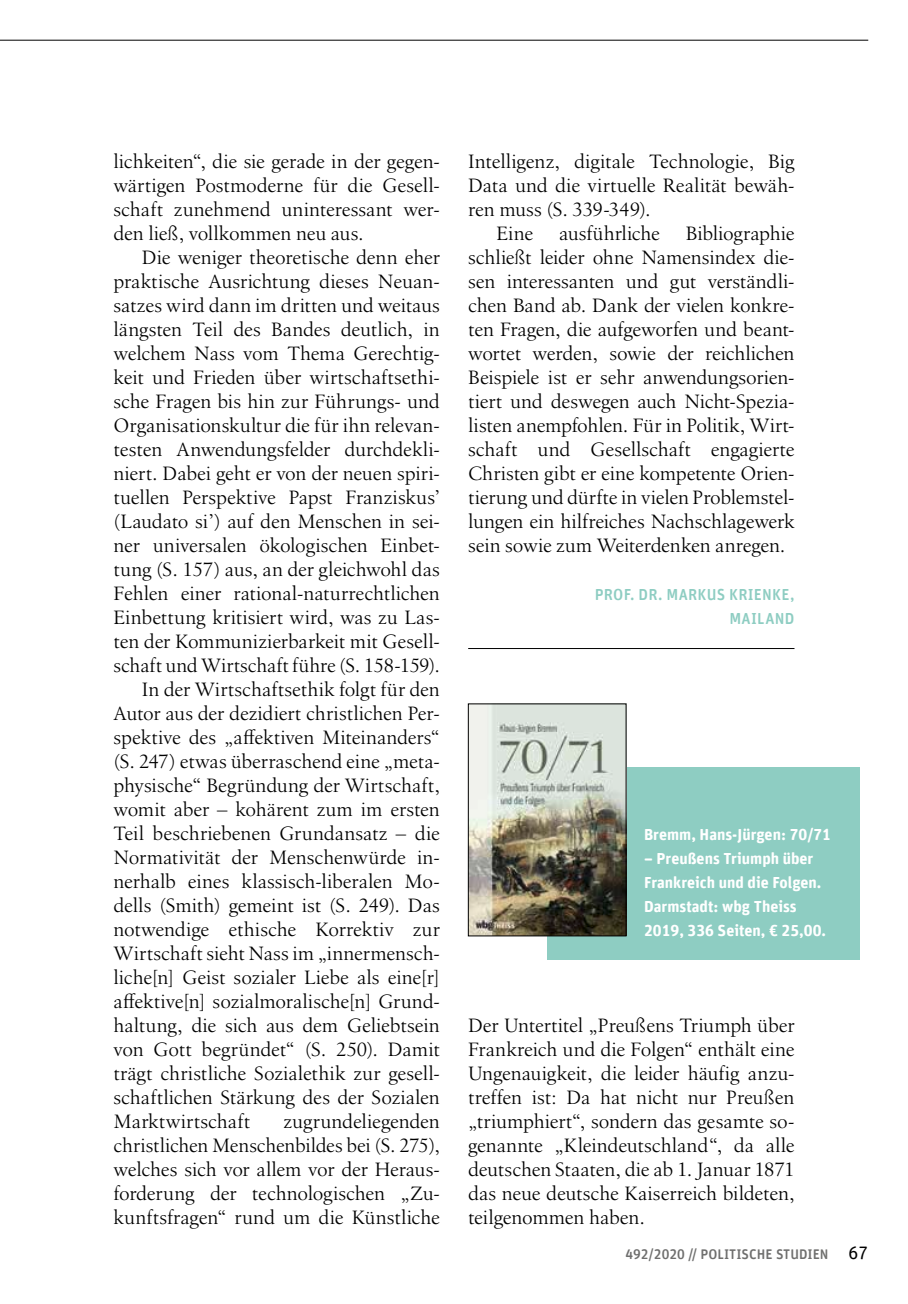
<style>
.page{position:relative;width:908px;height:1304px;background:#fff}
.page>*{position:absolute;margin:0;border:0;box-sizing:border-box;transform-origin:0 0}
.t1{font:20px/24px "Birka LT Pro";color:#000;text-align:justify}
.t2{font:700 16px/24px "Unit Rounded Offc";color:#fff}
.t3{font:500 16px/24px "Unit Rounded Offc";letter-spacing:.015em;color:#8ecdc2;text-align:right}
.t4{font:500 14px "Unit Rounded Offc";color:#6f6f6e}
.s1{font-weight:400;font-size:18px;color:#000}
</style>
<div class="page">
<hr style="left:0;top:40px;width:867px;height:1px;background:#000">
<hr style="left:468px;top:648px;width:326px;height:1px;background:#000">
<div style="left:547px;top:768px;width:311px;height:192px;background:#8ecdc2"></div>
<img style="left:470px;top:706px;width:154px;height:228px">
<div style="left:468px;top:704px;width:158px;height:232px;border:1px solid #000"></div>
<p class="t1" style="left:113px;top:149px;width:327px">lichkeiten“, die sie gerade in der gegen&shy;wärtigen Postmoderne für die Gesell&shy;schaft zunehmend uninteressant wer&shy;den ließ, vollkommen neu aus.</p>
<p class="t1" style="left:142px;top:245px;width:299px">Die weniger theoretische denn eher</p>
<p class="t1" style="left:113px;top:269px;width:327px">praktische Ausrichtung dieses Neuan-</p>
<p class="t1" style="left:113px;top:293px;width:327px">satzes wird dann im dritten und weitaus</p>
<p class="t1" style="left:113px;top:317px;width:328px">längsten Teil des Bandes deutlich, in</p>
<p class="t1" style="left:113px;top:341px;width:327px">welchem Nass vom Thema Gerechtig-</p>
<p class="t1" style="left:113px;top:365px;width:327px">keit und Frieden über wirtschaftsethi-</p>
<p class="t1" style="left:113px;top:389px;width:327px">sche Fragen bis hin zur Führungs- und</p>
<p class="t1" style="left:113px;top:413px;width:327px">Organisationskultur die für ihn relevan-</p>
<p class="t1" style="left:113px;top:437px;width:327px">testen Anwendungsfelder durchdekli-</p>
<p class="t1" style="left:113px;top:461px;width:327px">niert. Dabei geht er von der neuen spiri-</p>
<p class="t1" style="left:113px;top:485px;width:328px">tuellen Perspektive Papst Franziskus’</p>
<p class="t1" style="left:113px;top:509px;width:327px">(Laudato si’) auf den Menschen in sei-</p>
<p class="t1" style="left:113px;top:533px;width:327px">ner universalen ökologischen Einbet-</p>
<p class="t1" style="left:113px;top:557px;width:327px">tung (S. 157) aus, an der gleichwohl das</p>
<p class="t1" style="left:113px;top:581px;width:327px">Fehlen einer rational-naturrechtlichen</p>
<p class="t1" style="left:113px;top:605px;width:327px">Einbettung kritisiert wird, was zu Las-</p>
<p class="t1" style="left:113px;top:629px;width:327px">ten der Kommunizierbarkeit mit Gesell-</p>
<p class="t1" style="left:113px;top:653px;width:327px">schaft und Wirtschaft führe (S. 158-159).</p>
<p class="t1" style="left:142px;top:677px;width:299px">In der Wirtschaftsethik folgt für den</p>
<p class="t1" style="left:113px;top:701px;width:327px">Autor aus der dezidiert christlichen Per-</p>
<p class="t1" style="left:113px;top:725px;width:327px">spektive des „affektiven Miteinanders“</p>
<p class="t1" style="left:113px;top:749px;width:327px">(S. 247) etwas überraschend eine „meta-</p>
<p class="t1" style="left:113px;top:773px;width:328px">physische“ Begründung der Wirtschaft,</p>
<p class="t1" style="left:113px;top:797px;width:328px">womit aber – kohärent zum im ersten</p>
<p class="t1" style="left:113px;top:821px;width:327px">Teil beschriebenen Grundansatz – die</p>
<p class="t1" style="left:113px;top:845px;width:327px">Normativität der Menschenwürde in-</p>
<p class="t1" style="left:113px;top:869px;width:327px">nerhalb eines klassisch-liberalen Mo-</p>
<p class="t1" style="left:113px;top:893px;width:327px">dells (Smith) gemeint ist (S. 249). Das</p>
<p class="t1" style="left:113px;top:917px;width:328px">notwendige ethische Korrektiv zur</p>
<p class="t1" style="left:113px;top:941px;width:327px">Wirtschaft sieht Nass im „innermensch-</p>
<p class="t1" style="left:113px;top:965px;width:327px">liche[n] Geist sozialer Liebe als eine[r]</p>
<p class="t1" style="left:113px;top:989px;width:327px">affektive[n] sozialmoralische[n] Grund-</p>
<p class="t1" style="left:113px;top:1013px;width:328px">haltung, die sich aus dem Geliebtsein</p>
<p class="t1" style="left:113px;top:1037px;width:328px">von Gott begründet“ (S. 250). Damit</p>
<p class="t1" style="left:113px;top:1061px;width:327px">trägt christliche Sozialethik zur gesell-</p>
<p class="t1" style="left:113px;top:1085px;width:327px">schaftlichen Stärkung des der Sozialen</p>
<p class="t1" style="left:113px;top:1109px;width:138px">Marktwirtschaft</p>
<p class="t1" style="left:113px;top:1109px;width:327px;text-indent:170px">zugrundeliegenden christlichen Menschenbildes bei (S. 275), welches sich vor allem vor der Heraus&shy;forderung der technologischen „Zu&shy;kunftsfragen“ rund um die Künstliche</p>
<p class="t1" style="left:468px;top:149px;width:327px">Intelligenz, digitale Technologie, Big</p>
<p class="t1" style="left:468px;top:173px;width:327px">Data und die virtuelle Realität bewäh-</p>
<p class="t1" style="left:468px;top:197px;width:184px">ren muss (S. 339-349).</p>
<p class="t1" style="left:496px;top:221px;width:38px">Eine</p>
<p class="t1" style="left:559px;top:221px;width:102px">ausführliche</p>
<p class="t1" style="left:468px;top:221px;width:328px;text-indent:218px">Bibliographie schließt leider ohne Namensindex die&shy;sen interessanten und gut verständli&shy;chen Band ab. Dank der vielen konkre&shy;ten Fragen, die aufgeworfen und beant&shy;wortet werden, sowie der reichlichen Beispiele ist er sehr anwendungsorien&shy;tiert und deswegen auch Nicht-Spezia&shy;listen anempfohlen. Für in Politik, Wirt&shy;schaft und Gesellschaft engagierte Christen gibt er eine kompetente Orien&shy;tierung und dürfte in vielen Problemstel&shy;lungen ein hilfreiches Nachschlagewerk sein sowie zum Weiterdenken anregen.</p>
<p class="t3" style="left:594px;top:583px;width:201px">PROF. DR. MARKUS KRIENKE,<br>MAILAND</p>
<p class="t2" style="left:643px;top:822px;width:188px">Bremm, Hans-Jürgen: 70/71</p>
<p class="t2" style="left:643px;top:846px;width:183px">– Preußens Triumph über<br>Frankreich und die Folgen.<br>Darmstadt: wbg Theiss<br>2019, 336 Seiten, € 25,00.</p>
<p class="t1" style="left:468px;top:1013px;width:328px">Der Untertitel „Preußens Triumph über Frankreich und die Folgen“ enthält eine Ungenauigkeit, die leider häufig anzu&shy;treffen ist: Da hat nicht nur Preußen „triumphiert“, sondern das gesamte so&shy;genannte „Kleindeutschland“, da alle deutschen Staaten, die ab 1. Januar 1871 das neue deutsche Kaiserreich bildeten, teilgenommen haben.</p>
<p class="t4" style="left:625px;top:1246px;width:244px">492/2020 // POLITISCHE STUDIEN <span class="s1">67</span></p>
</div>
